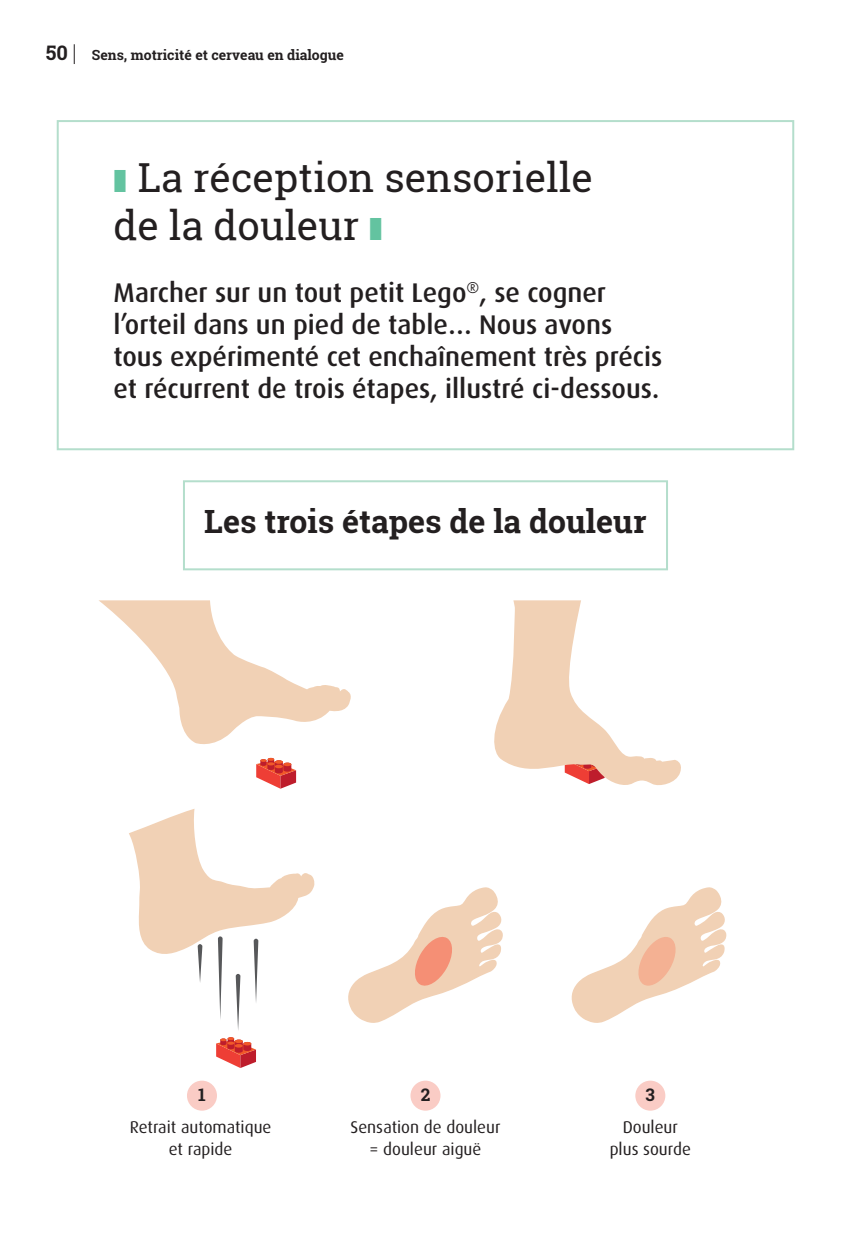
<style>
.page{position:relative;width:851px;height:1248px;background:#fff}
.page>*{position:absolute;margin:0;border:0;box-sizing:border-box;transform-origin:0 0}
.t1{font:40px/48px "Roboto Slab";color:#231f20}
.t2{font:700 32px "Roboto Slab";color:#231f20}
.t3{font:500 27px/32px "Dax";color:#231f20}
.t4{font:700 17.4px "Roboto Slab";color:#231f20}
.t5{font:17px/22px "Dax";color:#231f20;text-align:center}
.t6{font:700 14px "Roboto Slab";color:#231f20}
.s1{font-size:20px}
.s2{color:#63c3a0}
</style>
<div class="page">
<div style="left:57px;top:120px;width:737px;height:330px;border:2px solid #b4decc"></div>
<svg style="left:494px;top:600px;width:187px;height:185px"></svg>
<svg style="left:216px;top:1037px;width:40px;height:30px"></svg>
<svg style="left:129px;top:809px;width:186px;height:221px"></svg>
<svg style="left:348px;top:887px;width:155px;height:136px"></svg>
<svg style="left:571px;top:887px;width:155px;height:136px"></svg>
<svg style="left:256px;top:757px;width:40px;height:31px"></svg>
<svg style="left:99px;top:600px;width:252px;height:144px"></svg>
<div style="left:183px;top:480px;width:485px;height:90px;border:2px solid #b4decc"></div>
<svg style="left:74px;top:44px;width:1px;height:20px"></svg>
<div style="left:187px;top:1080px;width:30px;height:30px;background:#faccc5;border-radius:50%"></div>
<div style="left:410px;top:1080px;width:30px;height:30px;background:#faccc5;border-radius:50%"></div>
<div style="left:635px;top:1080px;width:30px;height:30px;background:#faccc5;border-radius:50%"></div>
<p class="t6" style="left:46px;top:45px;width:299px"><span class="s1">50</span> Sens, motricité et cerveau en dialogue</p>
<h1 class="t1" style="left:113px;top:153px;width:481px"><span class="s2">❚</span> La réception sensorielle de la douleur <span class="s2">❚</span></h1>
<p class="t3" style="left:113px;top:277px;width:550px">Marcher sur un tout petit Lego<sup>®</sup>, se cogner l’orteil dans un pied de table… Nous avons tous expérimenté cet enchaînement très précis et récurrent de trois étapes, illustré ci-dessous.</p>
<p class="t2" style="left:204px;top:499px;width:444px">Les trois étapes de la douleur</p>
<p class="t4" style="left:198px;top:1082px;width:9px">1</p>
<p class="t4" style="left:420px;top:1082px;width:11px">2</p>
<p class="t4" style="left:645px;top:1082px;width:11px">3</p>
<p class="t5" style="left:130px;top:1115px;width:143px">Retrait automatique et rapide</p>
<p class="t5" style="left:350px;top:1115px;width:152px">Sensation de douleur = douleur aiguë</p>
<p class="t5" style="left:609px;top:1115px;width:83px">Douleur plus sourde</p>
</div>
